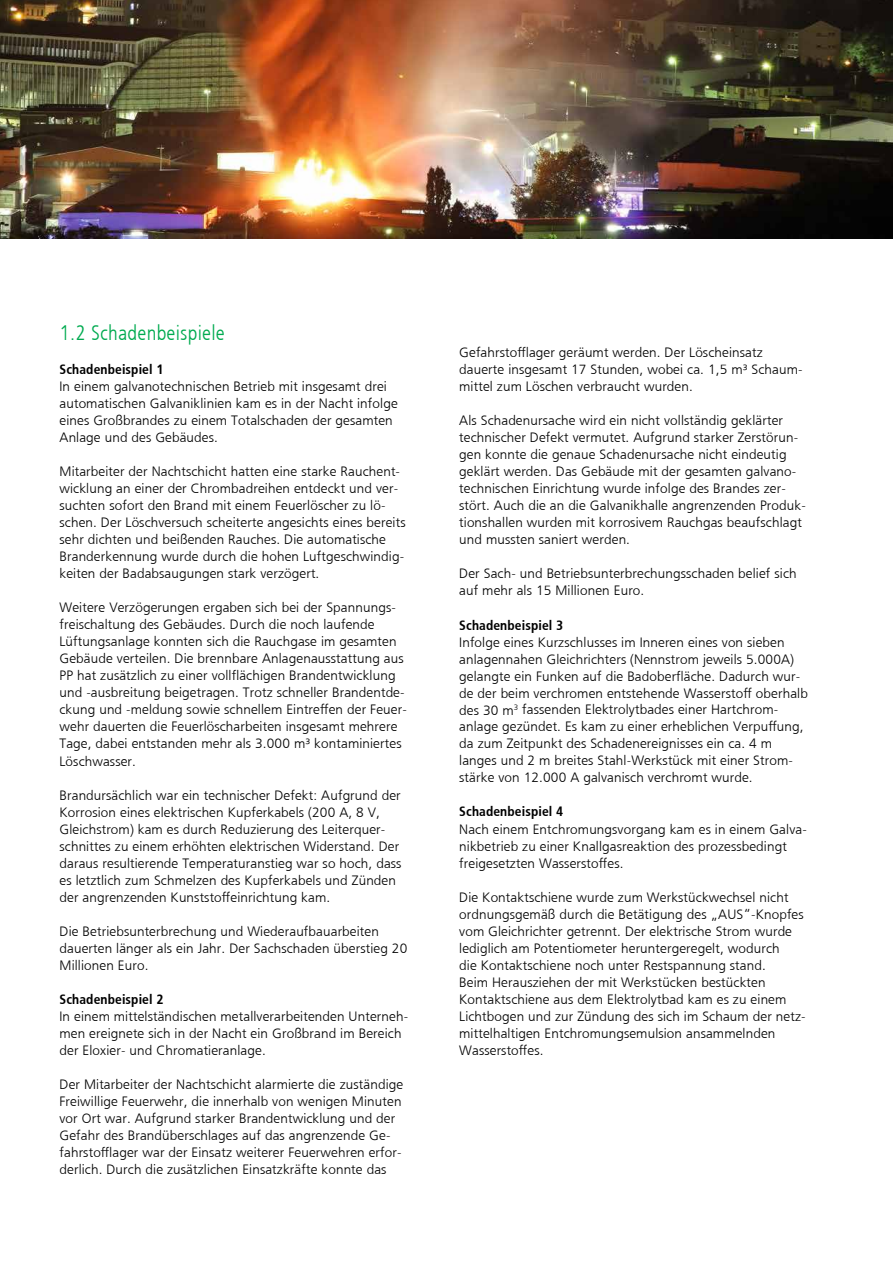
<style>
.page{position:relative;width:893px;height:1263px;background:#fff}
.page>*{position:absolute;margin:0;border:0;box-sizing:border-box;transform-origin:0 0}
.t1{font:21px "HDI Gerling Sans Cond Light";letter-spacing:.01em;color:#00aa50}
.t2{font:13.5px/17px "HDI Gerling Sans Light";letter-spacing:.01em;color:#000}
.t3{font:13.5px "HDI Gerling Sans Cond Bold";letter-spacing:.01em;color:#000}
</style>
<div class="page">
<img style="left:0;top:0;width:893px;height:238px">
<h1 class="t1" style="left:60px;top:321px;width:167px">1.2 Schadenbeispiele</h1>
<p class="t3" style="left:60px;top:362px;width:106px">Schadenbeispiel 1</p>
<p class="t2" style="left:60px;top:378px;width:340px">In einem galvanotechnischen Betrieb mit insgesamt drei automatischen Galvaniklinien kam es in der Nacht infolge eines Großbrandes zu einem Totalschaden der gesamten Anlage und des Gebäudes.</p>
<p class="t2" style="left:60px;top:463px;width:348px">Mitarbeiter der Nachtschicht hatten eine starke Rauchent&shy;wicklung an einer der Chrombadreihen entdeckt und ver&shy;suchten sofort den Brand mit einem Feuerlöscher zu lö&shy;schen. Der Löschversuch scheiterte angesichts eines bereits sehr dichten und beißenden Rauches. Die automatische Branderkennung wurde durch die hohen Luftgeschwindig&shy;keiten der Badabsaugungen stark verzögert.</p>
<p class="t2" style="left:60px;top:599px;width:349px">Weitere Verzögerungen ergaben sich bei der Spannungs&shy;freischaltung des Gebäudes. Durch die noch laufende Lüftungsanlage konnten sich die Rauchgase im gesamten Gebäude verteilen. Die brennbare Anlagenausstattung aus PP hat zusätzlich zu einer vollflächigen Brandentwicklung und -ausbreitung beigetragen. Trotz schneller Brandentde&shy;ckung und -meldung sowie schnellem Eintreffen der Feuer&shy;wehr dauerten die Feuerlöscharbeiten insgesamt mehrere Tage, dabei entstanden mehr als 3.000 m³ kontaminiertes Löschwasser.</p>
<p class="t2" style="left:60px;top:786px;width:343px">Brandursächlich war ein technischer Defekt: Aufgrund der Korrosion eines elektrischen Kupferkabels (200 A, 8 V, Gleichstrom) kam es durch Reduzierung des Leiterquer&shy;schnittes zu einem erhöhten elektrischen Widerstand. Der daraus resultierende Temperaturanstieg war so hoch, dass es letztlich zum Schmelzen des Kupferkabels und Zünden der angrenzenden Kunststoffeinrichtung kam.</p>
<p class="t2" style="left:60px;top:922px;width:349px">Die Betriebsunterbrechung und Wiederaufbauarbeiten dauerten länger als ein Jahr. Der Sachschaden überstieg 20<br>Millionen Euro.</p>
<p class="t3" style="left:60px;top:991px;width:106px">Schadenbeispiel 2</p>
<p class="t2" style="left:60px;top:1008px;width:350px">In einem mittelständischen metallverarbeitenden Unterneh&shy;men ereignete sich in der Nacht ein Großbrand im Bereich der Eloxier- und Chromatieranlage.</p>
<p class="t2" style="left:60px;top:1076px;width:345px">Der Mitarbeiter der Nachtschicht alarmierte die zuständige Freiwillige Feuerwehr, die innerhalb von wenigen Minuten vor Ort war. Aufgrund starker Brandentwicklung und der Gefahr des Brandüberschlages auf das angrenzende Ge&shy;fahrstofflager war der Einsatz weiterer Feuerwehren erfor&shy;derlich. Durch die zusätzlichen Einsatzkräfte konnte das</p>
<p class="t2" style="left:459px;top:344px;width:345px">Gefahrstofflager geräumt werden. Der Löscheinsatz dauerte insgesamt 17 Stunden, wobei ca. 1,5 m³ Schaum&shy;mittel zum Löschen verbraucht wurden.</p>
<p class="t2" style="left:459px;top:412px;width:348px">Als Schadenursache wird ein nicht vollständig geklärter technischer Defekt vermutet. Aufgrund starker Zerstörun&shy;gen konnte die genaue Schadenursache nicht eindeutig geklärt werden. Das Gebäude mit der gesamten galvano&shy;technischen Einrichtung wurde infolge des Brandes zer&shy;stört. Auch die an die Galvanikhalle angrenzenden Produk&shy;tionshallen wurden mit korrosivem Rauchgas beaufschlagt und mussten saniert werden.</p>
<p class="t2" style="left:459px;top:565px;width:339px">Der Sach- und Betriebsunterbrechungsschaden belief sich auf mehr als 15 Millionen Euro.</p>
<p class="t3" style="left:459px;top:617px;width:106px">Schadenbeispiel 3</p>
<p class="t2" style="left:459px;top:633px;width:350px">Infolge eines Kurzschlusses im Inneren eines von sieben anlagennahen Gleichrichters (Nennstrom jeweils 5.000A) gelangte ein Funken auf die Badoberfläche. Dadurch wur&shy;de der beim verchromen entstehende Wasserstoff oberhalb des 30 m<sup>3</sup> fassenden Elektrolytbades einer Hartchrom&shy;anlage gezündet. Es kam zu einer erheblichen Verpuffung, da zum Zeitpunkt des Schadenereignisses ein ca. 4 m langes und 2 m breites Stahl-Werkstück mit einer Strom&shy;stärke von 12.000 A galvanisch verchromt wurde.</p>
<p class="t3" style="left:459px;top:804px;width:106px">Schadenbeispiel 4</p>
<p class="t2" style="left:459px;top:820px;width:349px">Nach einem Entchromungsvorgang kam es in einem Galva&shy;nikbetrieb zu einer Knallgasreaktion des prozessbedingt freigesetzten Wasserstoffes.</p>
<p class="t2" style="left:459px;top:888px;width:348px">Die Kontaktschiene wurde zum Werkstückwechsel nicht ordnungsgemäß durch die Betätigung des „AUS“-Knopfes vom Gleichrichter getrennt. Der elektrische Strom wurde lediglich am Potentiometer heruntergeregelt, wodurch<br>die Kontaktschiene noch unter Restspannung stand.<br>Beim Herausziehen der mit Werkstücken bestückten Kontaktschiene aus dem Elektrolytbad kam es zu einem Lichtbogen und zur Zündung des sich im Schaum der netz&shy;mittelhaltigen Entchromungsemulsion ansammelnden Wasserstoffes.</p>
</div>
